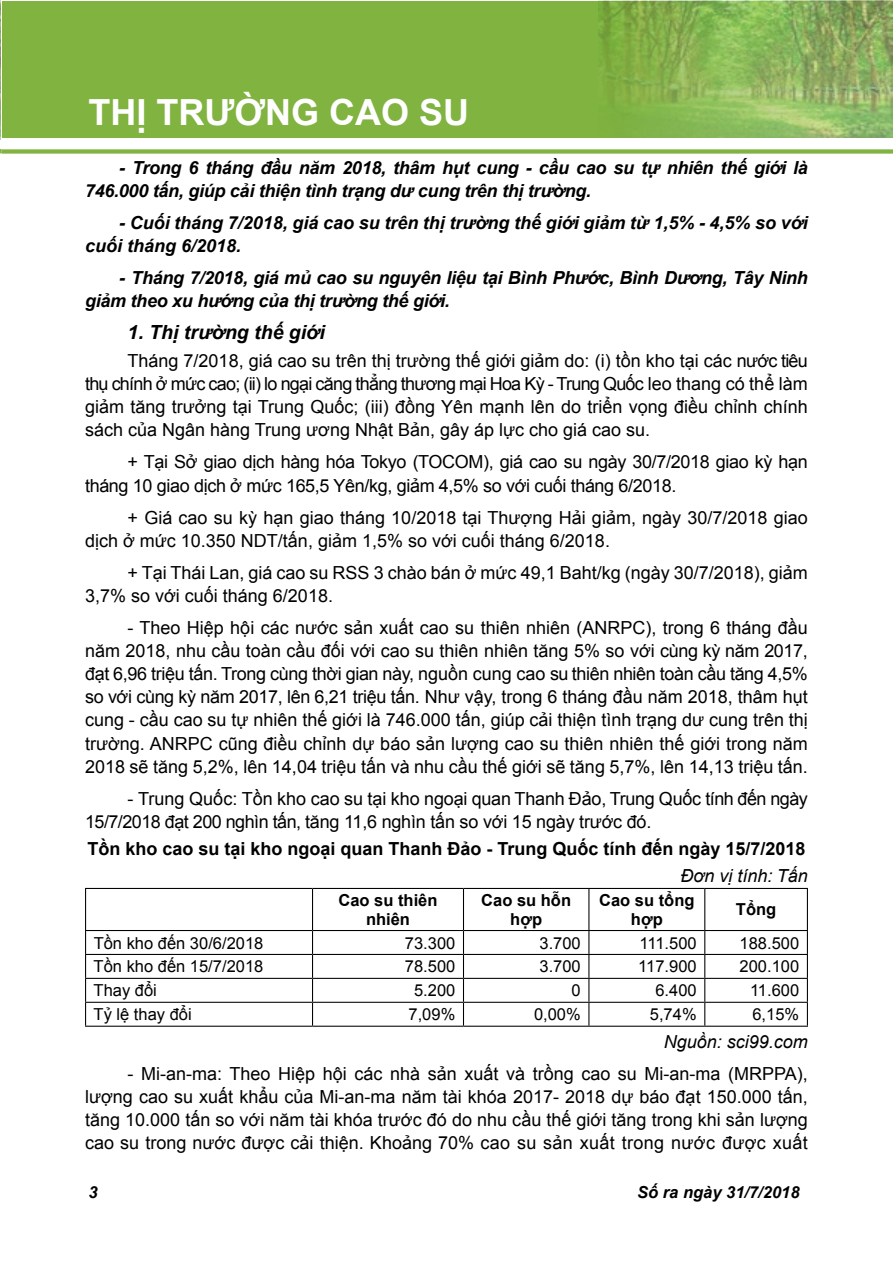
<style>
.page{position:relative;width:893px;height:1263px;background:#fff}
.page>*{position:absolute;margin:0;border:0;box-sizing:border-box;transform-origin:0 0}
.t1{font:700 36px "Arial";color:#fff}
.t2{font:italic 700 19.5px "Arial";color:#000}
.t3{font:18px/23.1px "Arial";color:#000;text-align:justify}
.t4{font:italic 700 18px/23.1px "Arial";letter-spacing:-.015em;color:#000}
.t5{font:18px/23.1px "Arial";letter-spacing:-.02em;color:#000}
.t6{font:700 18px "Arial";color:#000}
.t7{font:italic 18px "Arial";color:#000}
.t8{font:16.5px "Arial";color:#000}
.t9{font:700 16.5px/18.1px "Arial";color:#000;text-align:center}
.t10{font:italic 700 16.5px "Arial";color:#000}
</style>
<div class="page">
<hr style="left:0;top:1px;width:1px;height:136px;background:#81b341">
<div style="left:2px;top:1px;width:891px;height:136px;background:#81b341"></div>
<div style="left:2px;top:149px;width:891px;height:5px;background:#81b341"></div>
<img style="left:599px;top:0;width:294px;height:137px">
<img style="left:0;top:2px;width:1px;height:138px">
<hr style="left:85px;top:888px;width:228px;height:1px;background:#000">
<hr style="left:85px;top:889px;width:1px;height:41px;background:#000">
<hr style="left:313px;top:888px;width:150px;height:1px;background:#000">
<hr style="left:312px;top:889px;width:1px;height:41px;background:#000">
<hr style="left:463px;top:888px;width:126px;height:1px;background:#000">
<hr style="left:463px;top:889px;width:1px;height:41px;background:#000">
<hr style="left:589px;top:888px;width:116px;height:1px;background:#000">
<hr style="left:588px;top:889px;width:1px;height:41px;background:#000">
<hr style="left:705px;top:888px;width:103px;height:1px;background:#000">
<hr style="left:704px;top:889px;width:1px;height:41px;background:#000">
<hr style="left:807px;top:889px;width:1px;height:41px;background:#000">
<hr style="left:85px;top:930px;width:228px;height:1px;background:#000">
<hr style="left:313px;top:930px;width:150px;height:1px;background:#000">
<hr style="left:463px;top:930px;width:126px;height:1px;background:#000">
<hr style="left:589px;top:930px;width:116px;height:1px;background:#000">
<hr style="left:705px;top:930px;width:103px;height:1px;background:#000">
<hr style="left:85px;top:954px;width:228px;height:1px;background:#000">
<hr style="left:313px;top:954px;width:150px;height:1px;background:#000">
<hr style="left:463px;top:954px;width:126px;height:1px;background:#000">
<hr style="left:589px;top:954px;width:116px;height:1px;background:#000">
<hr style="left:705px;top:954px;width:103px;height:1px;background:#000">
<hr style="left:85px;top:978px;width:228px;height:1px;background:#000">
<hr style="left:313px;top:978px;width:150px;height:1px;background:#000">
<hr style="left:463px;top:978px;width:126px;height:1px;background:#000">
<hr style="left:589px;top:978px;width:116px;height:1px;background:#000">
<hr style="left:705px;top:978px;width:103px;height:1px;background:#000">
<hr style="left:85px;top:1002px;width:228px;height:1px;background:#000">
<svg style="left:85px;top:931px;width:1px;height:95px"></svg>
<hr style="left:313px;top:1002px;width:150px;height:1px;background:#000">
<svg style="left:312px;top:931px;width:1px;height:95px"></svg>
<hr style="left:463px;top:1002px;width:126px;height:1px;background:#000">
<svg style="left:463px;top:931px;width:1px;height:95px"></svg>
<hr style="left:589px;top:1002px;width:116px;height:1px;background:#000">
<svg style="left:588px;top:931px;width:1px;height:95px"></svg>
<hr style="left:705px;top:1002px;width:103px;height:1px;background:#000">
<svg style="left:704px;top:931px;width:1px;height:95px"></svg>
<svg style="left:807px;top:931px;width:1px;height:95px"></svg>
<hr style="left:85px;top:1026px;width:228px;height:1px;background:#000">
<hr style="left:313px;top:1026px;width:150px;height:1px;background:#000">
<hr style="left:463px;top:1026px;width:126px;height:1px;background:#000">
<hr style="left:589px;top:1026px;width:116px;height:1px;background:#000">
<hr style="left:705px;top:1026px;width:103px;height:1px;background:#000">
<h1 class="t1" style="left:89px;top:88px;width:382px">THỊ TRƯỜNG CAO SU</h1>
<p class="t4" style="left:85px;top:156px;width:724px;text-indent:34px">- Trong 6 tháng đầu năm 2018, thâm hụt cung - cầu cao su tự nhiên thế giới là<br>746.000 tấn, giúp cải thiện tình trạng dư cung trên thị trường.</p>
<p class="t4" style="left:85px;top:212px;width:724px;text-indent:34px">- Cuối tháng 7/2018, giá cao su trên thị trường thế giới giảm từ 1,5% - 4,5% so với cuối tháng 6/2018.</p>
<p class="t4" style="left:85px;top:267px;width:724px;text-indent:34px">- Tháng 7/2018, giá mủ cao su nguyên liệu tại Bình Phước, Bình Dương, Tây Ninh giảm theo xu hướng của thị trường thế giới.</p>
<p class="t2" style="left:128px;top:320px;width:199px">1. Thị trường thế giới</p>
<p class="t3" style="left:85px;top:349px;width:724px;text-indent:43px">Tháng 7/2018, giá cao su trên thị trường thế giới giảm do: (i) tồn kho tại các nước tiêu thụ chính ở mức cao; (ii) lo ngại căng thẳng thương mại Hoa Kỳ - Trung Quốc leo thang có thể làm giảm tăng trưởng tại Trung Quốc; (iii) đồng Yên mạnh lên do triển vọng điều chỉnh chính sách của Ngân hàng Trung ương Nhật Bản, gây áp lực cho giá cao su.</p>
<p class="t5" style="left:85px;top:451px;width:724px;text-indent:43px">+ Tại Sở giao dịch hàng hóa Tokyo (TOCOM), giá cao su ngày 30/7/2018 giao kỳ hạn tháng 10 giao dịch ở mức 165,5 Yên/kg, giảm 4,5% so với cuối tháng 6/2018.</p>
<p class="t3" style="left:85px;top:506px;width:724px;text-indent:43px">+ Giá cao su kỳ hạn giao tháng 10/2018 tại Thượng Hải giảm, ngày 30/7/2018 giao dịch ở mức 10.350 NDT/tấn, giảm 1,5% so với cuối tháng 6/2018.</p>
<p class="t3" style="left:85px;top:561px;width:724px;text-indent:43px">+ Tại Thái Lan, giá cao su RSS 3 chào bán ở mức 49,1 Baht/kg (ngày 30/7/2018), giảm<br>3,7% so với cuối tháng 6/2018.</p>
<p class="t3" style="left:85px;top:616px;width:724px;text-indent:43px">- Theo Hiệp hội các nước sản xuất cao su thiên nhiên (ANRPC), trong 6 tháng đầu năm 2018, nhu cầu toàn cầu đối với cao su thiên nhiên tăng 5% so với cùng kỳ năm 2017, đạt 6,96 triệu tấn. Trong cùng thời gian này, nguồn cung cao su thiên nhiên toàn cầu tăng 4,5% so với cùng kỳ năm 2017, lên 6,21 triệu tấn. Như vậy, trong 6 tháng đầu năm 2018, thâm hụt cung - cầu cao su tự nhiên thế giới là 746.000 tấn, giúp cải thiện tình trạng dư cung trên thị trường. ANRPC cũng điều chỉnh dự báo sản lượng cao su thiên nhiên thế giới trong năm 2018 sẽ tăng 5,2%, lên 14,04 triệu tấn và nhu cầu thế giới sẽ tăng 5,7%, lên 14,13 triệu tấn.</p>
<p class="t3" style="left:85px;top:787px;width:724px;text-indent:43px">- Trung Quốc: Tồn kho cao su tại kho ngoại quan Thanh Đảo, Trung Quốc tính đến ngày<br>15/7/2018 đạt 200 nghìn tấn, tăng 11,6 nghìn tấn so với 15 ngày trước đó.</p>
<p class="t6" style="left:87px;top:836px;width:720px">Tồn kho cao su tại kho ngoại quan Thanh Đảo - Trung Quốc tính đến ngày 15/7/2018</p>
<p class="t7" style="left:680px;top:864px;width:129px">Ðơn vị tính: Tấ n</p>
<p class="t9" style="left:338px;top:892px;width:101px">Cao su thiên nhiên</p>
<p class="t9" style="left:481px;top:892px;width:91px">Cao su hỗn hợp</p>
<p class="t9" style="left:599px;top:892px;width:97px">Cao su tổng hợp</p>
<p class="t9" style="left:736px;top:901px;width:42px">Tổng</p>
<p class="t8" style="left:94px;top:932px;width:171px">Tồn kho đến 30/6/2018</p>
<p class="t8" style="left:405px;top:932px;width:52px">73.300</p>
<p class="t8" style="left:539px;top:932px;width:43px">3.700</p>
<p class="t8" style="left:639px;top:932px;width:59px">111.500</p>
<p class="t8" style="left:740px;top:932px;width:61px">188.500</p>
<p class="t8" style="left:94px;top:956px;width:171px">Tồn kho đến 15/7/2018</p>
<p class="t8" style="left:405px;top:956px;width:52px">78.500</p>
<p class="t8" style="left:539px;top:956px;width:43px">3.700</p>
<p class="t8" style="left:638px;top:956px;width:60px">117.900</p>
<p class="t8" style="left:740px;top:956px;width:61px">200.100</p>
<p class="t8" style="left:94px;top:980px;width:65px">Thay đổi</p>
<p class="t8" style="left:414px;top:980px;width:43px">5.200</p>
<p class="t8" style="left:572px;top:980px;width:11px">0</p>
<p class="t8" style="left:655px;top:980px;width:43px">6.400</p>
<p class="t8" style="left:750px;top:980px;width:51px">11.600</p>
<p class="t8" style="left:94px;top:1004px;width:100px">Tỷ lệ thay đổi</p>
<p class="t8" style="left:409px;top:1004px;width:48px">7,09%</p>
<p class="t8" style="left:534px;top:1004px;width:48px">0,00%</p>
<p class="t8" style="left:650px;top:1004px;width:48px">5,74%</p>
<p class="t8" style="left:752px;top:1004px;width:48px">6,15%</p>
<p class="t7" style="left:664px;top:1030px;width:146px">Nguồn: sci99.com</p>
<p class="t3" style="left:85px;top:1062px;width:724px;text-indent:43px">- Mi-an-ma: Theo Hiệp hội các nhà sản xuất và trồng cao su Mi-an-ma (MRPPA), lượng cao su xuất khẩu của Mi-an-ma năm tài khóa 2017- 2018 dự báo đạt 150.000 tấn, tăng 10.000 tấn so với năm tài khóa trước đó do nhu cầu thế giới tăng trong khi sản lượng cao su trong nước được cải thiện. Khoảng 70% cao su sản xuất trong nước được xuất</p>
<p class="t10" style="left:88px;top:1182px;width:11px">3</p>
<p class="t10" style="left:637px;top:1182px;width:164px">Số ra ngày 31/7/2018</p>
</div>
